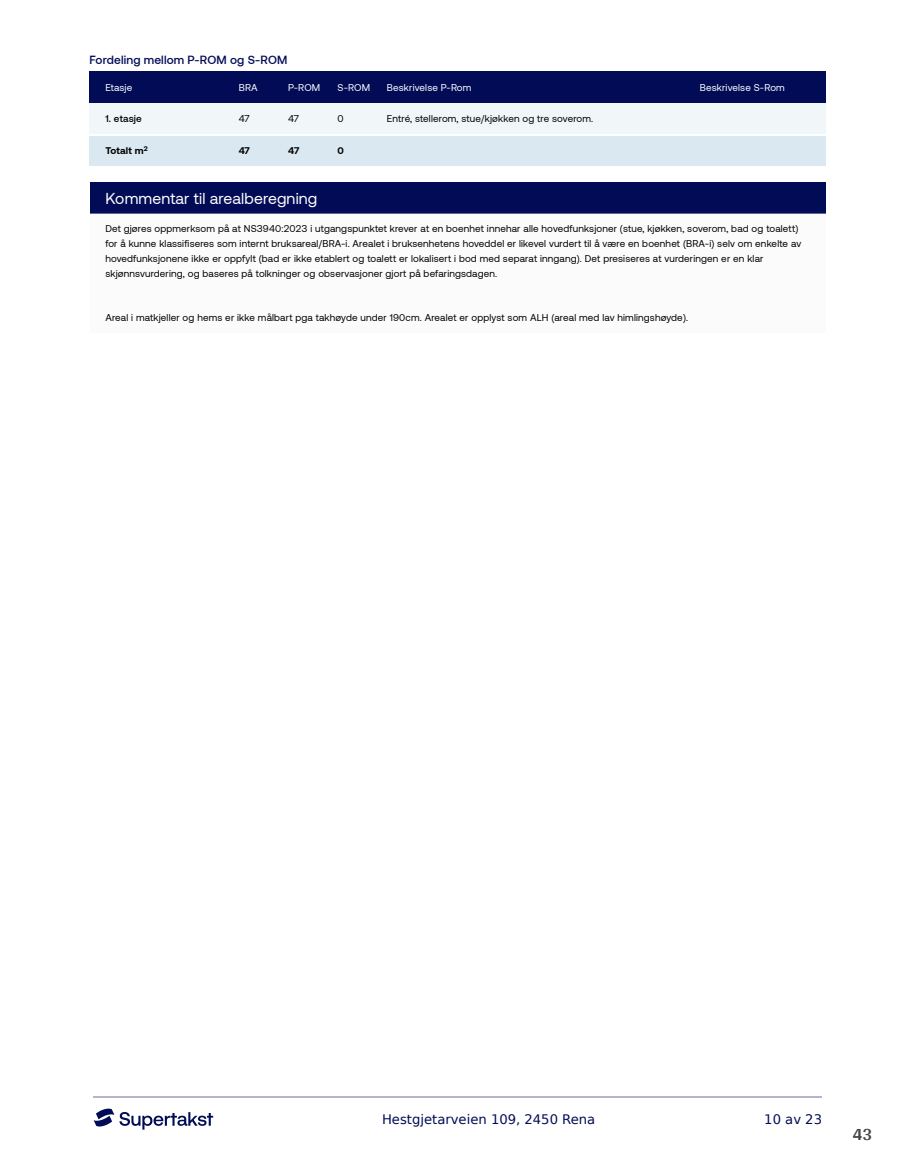
<style>
.page{position:relative;width:915px;height:1172px;background:#fff}
.page>*{position:absolute;margin:0;border:0;box-sizing:border-box;transform-origin:0 0}
.t1{font:700 18px "Arya";color:#414749}
.t2{font:15.75px "Aeonik";letter-spacing:.01em;color:#fff}
.t3{font:13.2px "DejaVu Sans";color:#020c56}
.t4{font:500 11.85px "Aeonik";letter-spacing:.015em;color:#020c56}
.t5{font:9.9px/14.9px "Aeonik";letter-spacing:.015em;color:#000}
.t6{font:9.9px "Aeonik";letter-spacing:.015em;color:#fff}
.t7{font:700 9.9px "Aeonik";letter-spacing:.015em;color:#000}
.t8{font:500 9.9px "Aeonik";letter-spacing:.015em;color:#000}
</style>
<div class="page">
<hr style="left:93px;top:1097px;width:728px;height:1px;background:#b2b5cb">
<svg style="left:94px;top:1108px;width:119px;height:21px"></svg>
<div style="left:89px;top:71px;width:149px;height:32px;background:#020c56"></div>
<div style="left:238px;top:71px;width:49px;height:32px;background:#020c56"></div>
<div style="left:287px;top:71px;width:49px;height:32px;background:#020c56"></div>
<div style="left:336px;top:71px;width:50px;height:32px;background:#020c56"></div>
<div style="left:386px;top:71px;width:312px;height:32px;background:#020c56"></div>
<div style="left:698px;top:71px;width:127px;height:32px;background:#020c56"></div>
<div style="left:89px;top:103px;width:149px;height:32px;background:#f1f6f8"></div>
<div style="left:238px;top:103px;width:49px;height:32px;background:#f1f6f8"></div>
<div style="left:287px;top:103px;width:49px;height:32px;background:#f1f6f8"></div>
<div style="left:336px;top:103px;width:50px;height:32px;background:#f1f6f8"></div>
<div style="left:386px;top:103px;width:312px;height:32px;background:#f1f6f8"></div>
<div style="left:698px;top:103px;width:127px;height:32px;background:#f1f6f8"></div>
<div style="left:89px;top:135px;width:149px;height:31px;background:#dae9f1"></div>
<div style="left:238px;top:135px;width:49px;height:31px;background:#dae9f1"></div>
<div style="left:287px;top:135px;width:49px;height:31px;background:#dae9f1"></div>
<div style="left:336px;top:135px;width:50px;height:31px;background:#dae9f1"></div>
<div style="left:386px;top:135px;width:312px;height:31px;background:#dae9f1"></div>
<div style="left:698px;top:135px;width:127px;height:31px;background:#dae9f1"></div>
<hr style="left:89px;top:134px;width:149px;height:2px;background:#fff">
<hr style="left:238px;top:134px;width:49px;height:2px;background:#fff">
<hr style="left:287px;top:134px;width:49px;height:2px;background:#fff">
<hr style="left:336px;top:134px;width:50px;height:2px;background:#fff">
<hr style="left:386px;top:134px;width:312px;height:2px;background:#fff">
<hr style="left:698px;top:134px;width:127px;height:2px;background:#fff">
<div style="left:89px;top:182px;width:736px;height:31px;background:#020c56"></div>
<div style="left:89px;top:213px;width:736px;height:120px;background:#f5f7f8"></div>
<p class="t4" style="left:89px;top:54px;width:199px">Fordeling mellom P-ROM og S-ROM</p>
<p class="t6" style="left:105px;top:82px;width:28px">Etasje</p>
<p class="t6" style="left:238px;top:82px;width:20px">BRA</p>
<p class="t6" style="left:288px;top:82px;width:34px">P-ROM</p>
<p class="t6" style="left:337px;top:82px;width:34px">S-ROM</p>
<p class="t6" style="left:387px;top:82px;width:86px">Beskrivelse P-Rom</p>
<p class="t6" style="left:699px;top:82px;width:86px">Beskrivelse S-Rom</p>
<p class="t8" style="left:105px;top:113px;width:38px">1. etasje</p>
<p class="t5" style="left:238px;top:111px;width:13px">47</p>
<p class="t5" style="left:288px;top:111px;width:13px">47</p>
<p class="t5" style="left:337px;top:111px;width:8px">0</p>
<p class="t5" style="left:387px;top:111px;width:208px">Entré, stellerom, stue/kjøkken og tre soverom.</p>
<p class="t7" style="left:105px;top:145px;width:44px">Totalt m<sup>2</sup></p>
<p class="t7" style="left:238px;top:145px;width:13px">47</p>
<p class="t7" style="left:288px;top:145px;width:13px">47</p>
<p class="t7" style="left:337px;top:145px;width:8px">0</p>
<h2 class="t2" style="left:105px;top:189px;width:213px">Kommentar til arealberegning</h2>
<p class="t5" style="left:105px;top:221px;width:697px">Det gjøres oppmerksom på at NS3940:2023 i utgangspunktet krever at en boenhet innehar alle hovedfunksjoner (stue, kjøkken, soverom, bad og toalett) for å kunne klassifiseres som internt bruksareal/BRA-i. Arealet i bruksenhetens hoveddel er likevel vurdert til å være en boenhet (BRA-i) selv om enkelte av hovedfunksjonene ikke er oppfylt (bad er ikke etablert og toalett er lokalisert i bod med separat inngang). Det presiseres at vurderingen er en klar skjønnsvurdering, og baseres på tolkninger og observasjoner gjort på befaringsdagen.</p>
<p class="t5" style="left:105px;top:310px;width:584px">Areal i matkjeller og hems er ikke målbart pga takhøyde under 190cm. Arealet er opplyst som ALH (areal med lav himlingshøyde).</p>
<h3 class="t3" style="left:382px;top:1108px;width:215px">Hestgjetarveien 109, 2450 Rena</h3>
<h3 class="t3" style="left:764px;top:1108px;width:59px">10 av 23</h3>
<h1 class="t1" style="left:852px;top:1123px;width:21px">43</h1>
</div>
